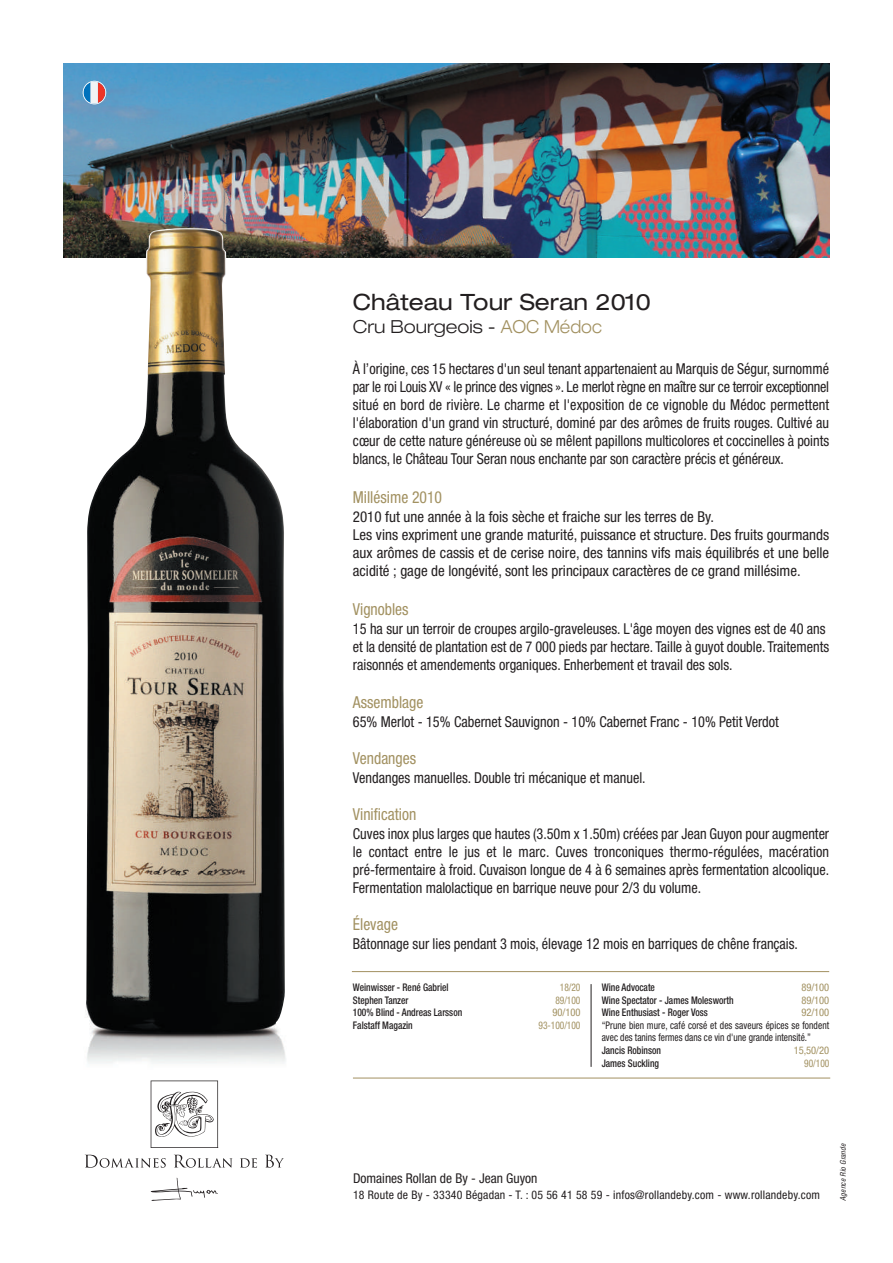
<style>
.page{position:relative;width:893px;height:1263px;background:#fff}
.page>*{position:absolute;margin:0;border:0;box-sizing:border-box;transform-origin:0 0}
.t1{font:expanded 22.5px "Helvetica Neue";color:#231f20}
.t2{font:300 expanded 18px "Helvetica Neue";color:#231f20}
.t3{font:condensed 16.5px "Helvetica Neue";color:#a29161;scale:.95 1}
.t4{font:condensed 15px/18px "Helvetica Neue";color:#231f20;text-align:justify;scale:.95 1}
.t5{font:condensed 15px/18px "Helvetica Neue";color:#231f20}
.t6{font:condensed 13.5px "Helvetica Neue";color:#231f20}
.t7{font:condensed 11.85px "Helvetica Neue";letter-spacing:.02em;color:#231f20}
.t8{font:500 condensed 10.5px "Helvetica Neue";color:#231f20;scale:.9 1}
.t9{font:condensed 10.5px/12.6px "Helvetica Neue";letter-spacing:.005em;color:#231f20;scale:.9 1}
.t10{font:condensed 10.5px "Helvetica Neue";letter-spacing:-.005em;color:#a29161}
.t11{font:condensed 10.5px "Helvetica Neue";letter-spacing:-.005em;color:#a29161;scale:.9 1}
.t12{font:italic condensed 7.5px "Helvetica";letter-spacing:.005em;color:#231f20}
.s1{color:#a29161}
</style>
<div class="page">
<img style="left:64px;top:64px;width:765px;height:193px">
<svg style="left:83px;top:82px;width:22px;height:22px"></svg>
<div style="left:83px;top:81px;width:23px;height:23px;border:2px solid #fff;border-radius:50%"></div>
<img style="left:73px;top:228px;width:219px;height:869px">
<hr style="left:352px;top:971px;width:477px;height:1px;background:#a29161">
<hr style="left:591px;top:984px;width:1px;height:83px;background:#231f20">
<hr style="left:353px;top:1078px;width:477px;height:1px;background:#a29161">
<svg style="left:151px;top:1178px;width:67px;height:23px"></svg>
<svg style="left:85px;top:1154px;width:81px;height:14px"></svg>
<svg style="left:174px;top:1155px;width:58px;height:13px"></svg>
<svg style="left:240px;top:1158px;width:17px;height:9px"></svg>
<svg style="left:266px;top:1155px;width:18px;height:12px"></svg>
<svg style="left:151px;top:1080px;width:67px;height:68px"></svg>
<h1 class="t1" style="left:353px;top:294px;width:299px">Château Tour Seran 2010</h1>
<p class="t2" style="left:353px;top:320px;width:250px">Cru Bourgeois - <span class="s1">AOC Médoc</span></p>
<p class="t4" style="left:353px;top:361px;width:503px">À l’origine, ces 15 hectares d'un seul tenant appartenaient au Marquis de Ségur, surnommé par le roi Louis XV « le prince des vignes ». Le merlot règne en maître sur ce terroir exceptionnel situé en bord de rivière. Le charme et l'exposition de ce vignoble du Médoc permettent l'élaboration d'un grand vin structuré, dominé par des arômes de fruits rouges. Cultivé au cœur de cette nature généreuse où se mêlent papillons multicolores et coccinelles à points blancs, le Château Tour Seran nous enchante par son caractère précis et généreux.</p>
<p class="t3" style="left:353px;top:491px;width:95px">Millésime 2010</p>
<p class="t5" style="left:353px;top:509px;width:478px">2010 fut une année à la fois sèche et fraiche sur les terres de By.<br>Les vins expriment une grande maturité, puissance et structure. Des fruits gourmands aux arômes de cassis et de cerise noire, des tannins vifs mais équilibrés et une belle acidité ; gage de longévité, sont les principaux caractères de ce grand millésime.</p>
<p class="t3" style="left:353px;top:603px;width:60px">Vignobles</p>
<p class="t4" style="left:353px;top:620px;width:503px;text-align:left">15 ha sur un terroir de croupes argilo-graveleuses. L'âge moyen des vignes est de 40 ans et la densité de plantation est de 7 000 pieds par hectare. Taille à guyot double. Traitements raisonnés et amendements organiques. Enherbement et travail des sols.</p>
<p class="t3" style="left:353px;top:697px;width:76px">Assemblage</p>
<p class="t4" style="left:353px;top:714px;width:450px">65% Merlot - 15% Cabernet Sauvignon - 10% Cabernet Franc - 10% Petit Verdot</p>
<p class="t3" style="left:353px;top:752px;width:68px">Vendanges</p>
<p class="t4" style="left:353px;top:770px;width:310px">Vendanges manuelles. Double tri mécanique et manuel.</p>
<p class="t3" style="left:353px;top:808px;width:68px">Vinification</p>
<p class="t4" style="left:353px;top:826px;width:503px">Cuves inox plus larges que hautes (3.50m x 1.50m) créées par Jean Guyon pour augmenter le contact entre le jus et le marc. Cuves tronconiques thermo-régulées, macération pré-fermentaire à froid. Cuvaison longue de 4 à 6 semaines après fermentation alcoolique.<br>Fermentation malolactique en barrique neuve pour 2/3 du volume.</p>
<p class="t3" style="left:353px;top:918px;width:49px">Élevage</p>
<p class="t4" style="left:353px;top:935px;width:470px">Bâtonnage sur lies pendant 3 mois, élevage 12 mois en barriques de chêne français.</p>
<p class="t8" style="left:353px;top:983px;width:108px">Weinwisser - René Gabriel</p>
<p class="t11" style="left:560px;top:983px;width:24px">18/20</p>
<p class="t8" style="left:353px;top:996px;width:63px">Stephen Tanzer</p>
<p class="t11" style="left:555px;top:996px;width:29px">89/100</p>
<p class="t8" style="left:353px;top:1009px;width:123px">100% Blind - Andreas Larsson</p>
<p class="t10" style="left:553px;top:1009px;width:29px">90/100</p>
<p class="t8" style="left:353px;top:1021px;width:68px">Falstaff Magazin</p>
<p class="t11" style="left:538px;top:1021px;width:48px">93-100/100</p>
<p class="t8" style="left:602px;top:983px;width:61px">Wine Advocate</p>
<p class="t10" style="left:801px;top:983px;width:29px">89/100</p>
<p class="t8" style="left:602px;top:996px;width:148px">Wine Spectator - James Molesworth</p>
<p class="t10" style="left:801px;top:996px;width:29px">89/100</p>
<p class="t8" style="left:602px;top:1009px;width:119px">Wine Enthusiast - Roger Voss</p>
<p class="t10" style="left:801px;top:1009px;width:29px">92/100</p>
<p class="t9" style="left:602px;top:1020px;width:254px">“Prune bien mure, café corsé et des saveurs épices se fondent avec des tanins fermes dans ce vin d'une grande intensité.”</p>
<p class="t8" style="left:602px;top:1046px;width:67px">Jancis Robinson</p>
<p class="t10" style="left:794px;top:1046px;width:37px">15,50/20</p>
<p class="t8" style="left:602px;top:1059px;width:65px">James Suckling</p>
<p class="t11" style="left:804px;top:1059px;width:30px">90/100</p>
<p class="t6" style="left:353px;top:1174px;width:186px">Domaines Rollan de By - Jean Guyon</p>
<p class="t7" style="left:353px;top:1190px;width:469px">18 Route de By - 33340 Bégadan - T. : 05 56 41 58 59 - infos@rollandeby.com - www.rollandeby.com</p>
<p class="t12" style="left:839px;top:1201px;width:58px;rotate:-90deg">Agence Rio Grande</p>
</div>
